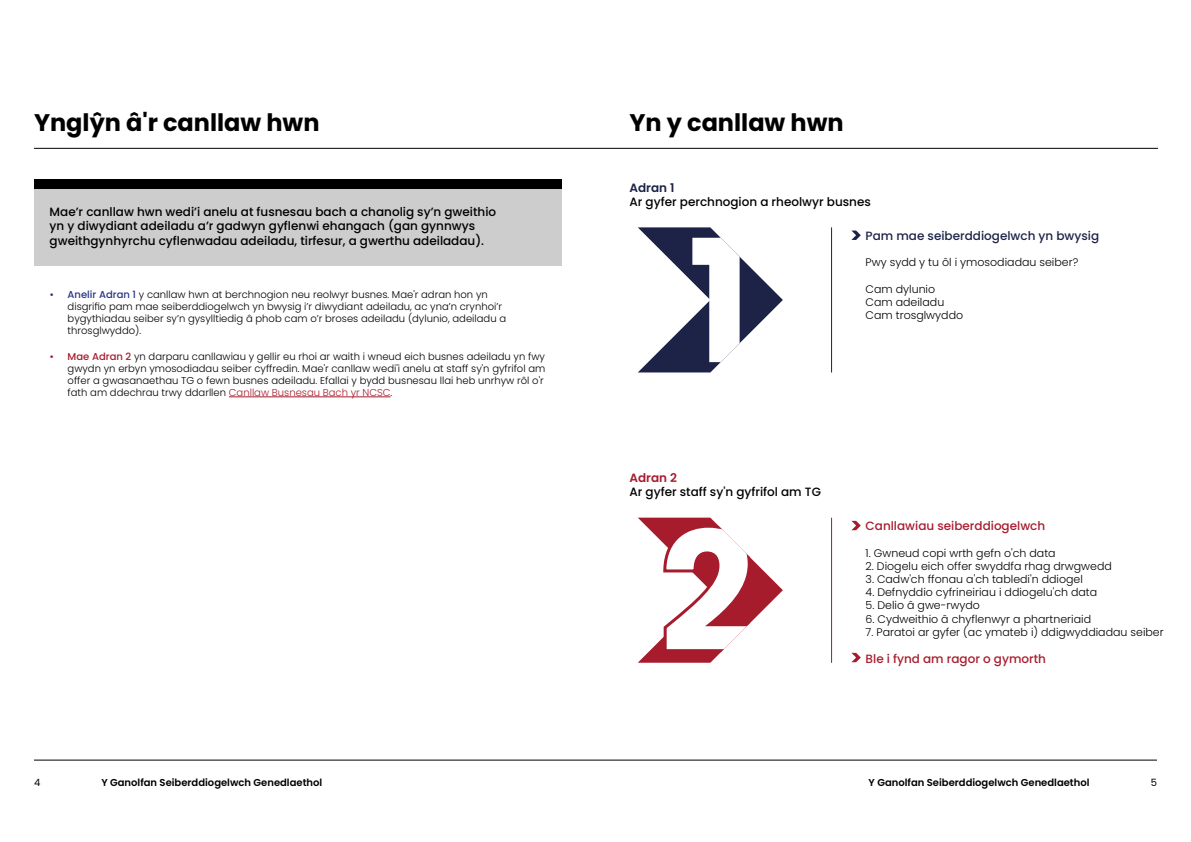
<style>
.page{position:relative;width:1191px;height:842px;background:#fff}
.page>*{position:absolute;margin:0;border:0;box-sizing:border-box;transform-origin:0 0}
.t1{font:700 24px "Poppins";color:#000}
.t2{font:500 12px/14.4px "Poppins";color:#000}
.t3{font:500 12px "Poppins";color:#a71c2d}
.t4{font:500 12px "Poppins";color:#1d2347}
.t5{font:600 12px "Poppins";color:#1d2347}
.t6{font:600 12px "Poppins";color:#a71c2d}
.t7{font:300 11px/13.2px "Poppins";color:#000}
.t8{font:300 10px/12px "Poppins";color:#000}
.t9{font:600 10px "Poppins";color:#000}
.t10{font:10px "Poppins";color:#000}
.s1{font-weight:500;color:#283583}
.s2{font-weight:500;color:#a71c2d}
.s3{color:#a71c2d}
</style>
<div class="page">
<hr style="left:34px;top:760px;width:1123px;height:1px;background:#000">
<hr style="left:34px;top:148px;width:1124px;height:1px;background:#000">
<div style="left:34px;top:188px;width:527px;height:78px;background:#cdcdcd"></div>
<div style="left:34px;top:179px;width:527px;height:9px;background:#000"></div>
<hr style="left:229px;top:397px;width:161px;height:1px;background:#a71c2d">
<svg style="left:638px;top:518px;width:145px;height:145px"></svg>
<svg style="left:851px;top:521px;width:9px;height:9px"></svg>
<svg style="left:851px;top:653px;width:9px;height:9px"></svg>
<svg style="left:638px;top:227px;width:145px;height:145px"></svg>
<svg style="left:851px;top:231px;width:9px;height:9px"></svg>
<hr style="left:831px;top:227px;width:1px;height:145px;background:#1d2347">
<hr style="left:831px;top:518px;width:1px;height:145px;background:#a71c2d">
<h1 class="t1" style="left:34px;top:108px;width:287px">Ynglŷn â'r canllaw hwn</h1>
<h1 class="t1" style="left:629px;top:108px;width:216px">Yn y canllaw hwn</h1>
<p class="t2" style="left:50px;top:205px;width:448px">Mae’r canllaw hwn wedi’i anelu at fusnesau bach a chanolig sy’n gweithio yn y diwydiant adeiladu a’r gadwyn gyflenwi ehangach (gan gynnwys gweithgynhyrchu cyflenwadau adeiladu, tirfesur, a gwerthu adeiladau).</p>
<p class="t8" style="left:68px;top:288px;width:440px;text-indent:-18px"><span class="s1">• Anelir Adran 1</span> y canllaw hwn at berchnogion neu reolwyr busnes. Mae'r adran hon yn disgrifio pam mae seiberddiogelwch yn bwysig i’r diwydiant adeiladu, ac yna’n crynhoi’r bygythiadau seiber sy’n gysylltiedig â phob cam o’r broses adeiladu (dylunio, adeiladu a throsglwyddo).</p>
<p class="t8" style="left:68px;top:351px;width:479px;text-indent:-18px"><span class="s2">• Mae Adran 2</span> yn darparu canllawiau y gellir eu rhoi ar waith i wneud eich busnes adeiladu yn fwy gwydn yn erbyn ymosodiadau seiber cyffredin. Mae'r canllaw wedi'i anelu at staff sy'n gyfrifol am offer a gwasanaethau TG o fewn busnes adeiladu. Efallai y bydd busnesau llai heb unrhyw rôl o'r fath am ddechrau trwy ddarllen <span class="s3">Canllaw Busnesau Bach yr NCSC</span>.</p>
<p class="t5" style="left:629px;top:181px;width:46px">Adran 1</p>
<p class="t2" style="left:629px;top:195px;width:243px">Ar gyfer perchnogion a rheolwyr busnes</p>
<p class="t4" style="left:865px;top:229px;width:235px">Pam mae seiberddiogelwch yn bwysig</p>
<p class="t7" style="left:865px;top:256px;width:214px">Pwy sydd y tu ôl i ymosodiadau seiber?</p>
<p class="t7" style="left:865px;top:282px;width:99px">Cam dylunio<br>Cam adeiladu<br>Cam trosglwyddo</p>
<p class="t6" style="left:629px;top:471px;width:49px">Adran 2</p>
<p class="t2" style="left:629px;top:485px;width:193px">Ar gyfer staff sy'n gyfrifol am TG</p>
<p class="t3" style="left:865px;top:519px;width:181px">Canllawiau seiberddiogelwch</p>
<p class="t7" style="left:865px;top:546px;width:192px">1. Gwneud copi wrth gefn o'ch data</p>
<p class="t7" style="left:865px;top:559px;width:248px">2. Diogelu eich offer swyddfa rhag drwgwedd</p>
<p class="t7" style="left:865px;top:573px;width:219px">3. Cadw'ch ffonau a'ch tabledi'n ddiogel</p>
<p class="t7" style="left:865px;top:586px;width:233px">4. Defnyddio cyfrineiriau i ddiogelu'ch data</p>
<p class="t7" style="left:865px;top:599px;width:116px">5. Delio â gwe-rwydo</p>
<p class="t7" style="left:865px;top:612px;width:227px">6. Cydweithio â chyflenwyr a phartneriaid</p>
<p class="t7" style="left:865px;top:625px;width:300px">7. Paratoi ar gyfer (ac ymateb i) ddigwyddiadau seiber</p>
<p class="t3" style="left:865px;top:652px;width:182px">Ble i fynd am ragor o gymorth</p>
<p class="t10" style="left:34px;top:776px;width:8px">4</p>
<p class="t9" style="left:101px;top:776px;width:222px">Y Ganolfan Seiberddiogelwch Genedlaethol</p>
<p class="t9" style="left:868px;top:776px;width:222px">Y Ganolfan Seiberddiogelwch Genedlaethol</p>
<p class="t10" style="left:1150px;top:776px;width:8px">5</p>
</div>
